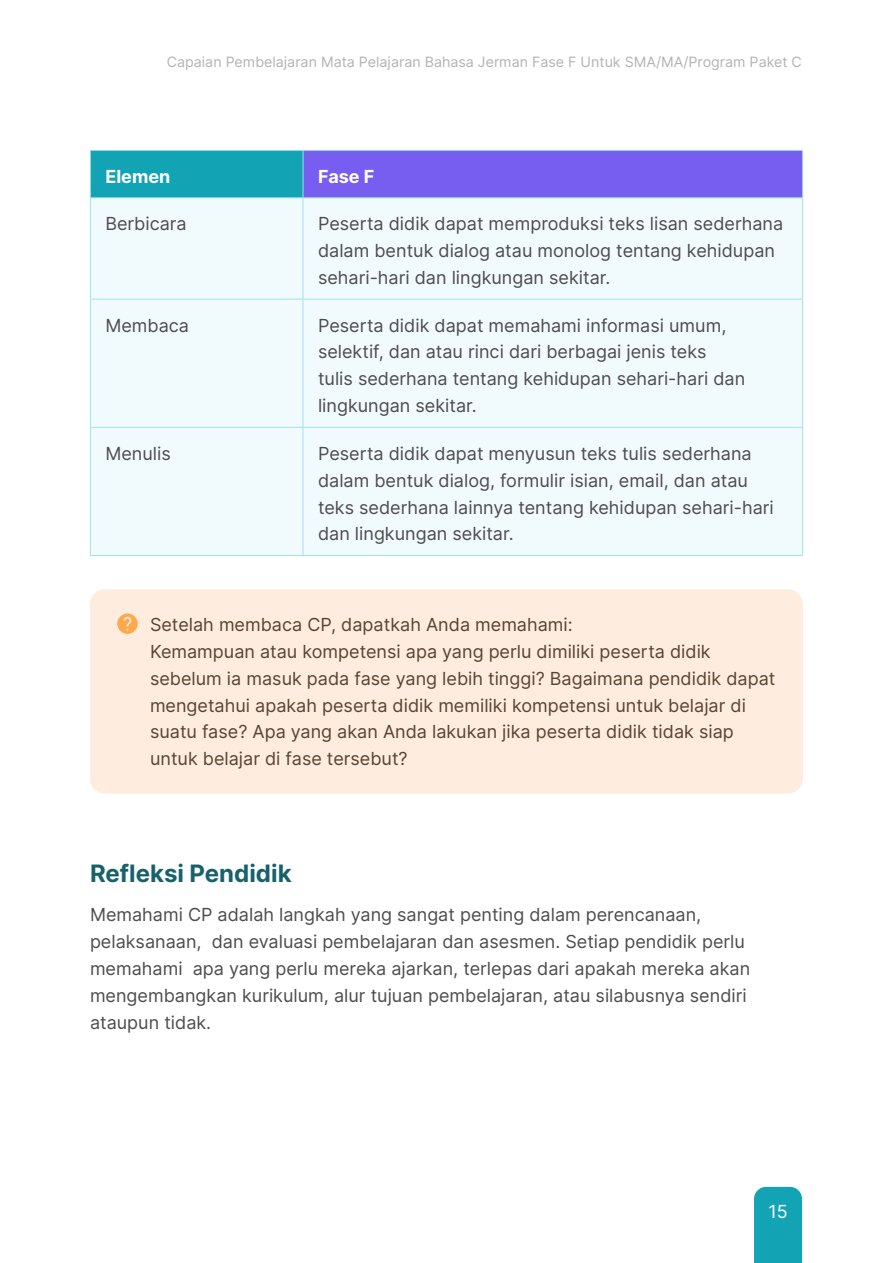
<style>
.page{position:relative;width:893px;height:1263px;background:#fff}
.page>*{position:absolute;margin:0;border:0;box-sizing:border-box;transform-origin:0 0}
.Heading_1{font:700 24px "Inter";color:#17616b}
.t1{font:18px/26.8px "Inter";color:#4d4d4d}
.Orange{font:18px/26.8px "Inter";color:#5a4331}
.Judul{font:700 18px "Inter";color:#fff}
.t2{font:18px "Inter";color:#fff}
.t3{font:14.25px "Inter";color:#b3b3b3}
</style>
<div class="page">
<div style="left:754px;top:1187px;width:48px;height:76px;background:#12a3b4"></div>
<div style="left:90px;top:589px;width:713px;height:205px;background:#feecde;border-radius:15px"></div>
<div style="left:90px;top:150px;width:213px;height:48px;background:#12a3b4"></div>
<div style="left:303px;top:150px;width:500px;height:48px;background:#785ef0"></div>
<div style="left:91px;top:198px;width:711px;height:357px;background:#f1fafd"></div>
<hr style="left:303px;top:198px;width:1px;height:101px;background:#a0e3f0">
<hr style="left:90px;top:299px;width:213px;height:1px;background:#a0e3f0">
<hr style="left:303px;top:299px;width:500px;height:1px;background:#a0e3f0">
<hr style="left:303px;top:299px;width:1px;height:128px;background:#a0e3f0">
<hr style="left:90px;top:427px;width:213px;height:1px;background:#a0e3f0">
<hr style="left:303px;top:427px;width:500px;height:1px;background:#a0e3f0">
<hr style="left:303px;top:428px;width:1px;height:127px;background:#a0e3f0">
<hr style="left:90px;top:150px;width:213px;height:1px;background:#a0e3f0">
<hr style="left:90px;top:151px;width:1px;height:46px;background:#a0e3f0">
<hr style="left:90px;top:197px;width:213px;height:1px;background:#a0e3f0">
<hr style="left:90px;top:198px;width:1px;height:101px;background:#a0e3f0">
<hr style="left:802px;top:198px;width:1px;height:101px;background:#a0e3f0">
<hr style="left:90px;top:299px;width:1px;height:128px;background:#a0e3f0">
<hr style="left:802px;top:299px;width:1px;height:128px;background:#a0e3f0">
<hr style="left:90px;top:428px;width:1px;height:127px;background:#a0e3f0">
<hr style="left:802px;top:428px;width:1px;height:127px;background:#a0e3f0">
<hr style="left:90px;top:555px;width:213px;height:1px;background:#a0e3f0">
<hr style="left:303px;top:555px;width:500px;height:1px;background:#a0e3f0">
<hr style="left:303px;top:150px;width:500px;height:1px;background:#a0e3f0">
<hr style="left:303px;top:151px;width:1px;height:46px;background:#a0e3f0">
<hr style="left:802px;top:151px;width:1px;height:46px;background:#a0e3f0">
<hr style="left:303px;top:197px;width:500px;height:1px;background:#a0e3f0">
<svg style="left:117px;top:614px;width:21px;height:20px"></svg>
<p class="t3" style="left:167px;top:51px;width:637px">Capaian Pembelajaran Mata Pelajaran Bahasa Jerman Fase F Untuk SMA/MA/Program Paket C</p>
<p class="Judul" style="left:105px;top:163px;width:67px">Elemen</p>
<p class="Judul" style="left:318px;top:163px;width:58px">Fase F</p>
<p class="t1" style="left:105px;top:210px;width:83px">Berbicara</p>
<p class="t1" style="left:318px;top:210px;width:467px">Peserta didik dapat memproduksi teks lisan sederhana dalam bentuk dialog atau monolog tentang kehidupan sehari-hari dan lingkungan sekitar.</p>
<p class="t1" style="left:105px;top:311px;width:85px">Membaca</p>
<p class="t1" style="left:318px;top:311px;width:429px">Peserta didik dapat memahami informasi umum, selektif, dan atau rinci dari berbagai jenis teks tulis sederhana tentang kehidupan sehari-hari dan lingkungan sekitar.</p>
<p class="t1" style="left:105px;top:439px;width:67px">Menulis</p>
<p class="t1" style="left:318px;top:439px;width:457px">Peserta didik dapat menyusun teks tulis sederhana dalam bentuk dialog, formulir isian, email, dan atau teks sederhana lainnya tentang kehidupan sehari-hari dan lingkungan sekitar.</p>
<p class="Orange" style="left:150px;top:610px;width:627px">Setelah membaca CP, dapatkah Anda memahami:<br>Kemampuan atau kompetensi apa yang perlu dimiliki peserta didik sebelum ia masuk pada fase yang lebih tinggi? Bagaimana pendidik dapat mengetahui apakah peserta didik memiliki kompetensi untuk belajar di suatu fase? Apa yang akan Anda lakukan jika peserta didik tidak siap untuk belajar di fase tersebut?</p>
<p class="Heading_1" style="left:90px;top:856px;width:203px">Refleksi Pendidik</p>
<p class="t1" style="left:90px;top:901px;width:662px">Memahami CP adalah langkah yang sangat penting dalam perencanaan, pelaksanaan, dan evaluasi pembelajaran dan asesmen. Setiap pendidik perlu memahami apa yang perlu mereka ajarkan, terlepas dari apakah mereka akan mengembangkan kurikulum, alur tujuan pembelajaran, atau silabusnya sendiri ataupun tidak.</p>
<p class="t2" style="left:768px;top:1198px;width:21px">15</p>
</div>
